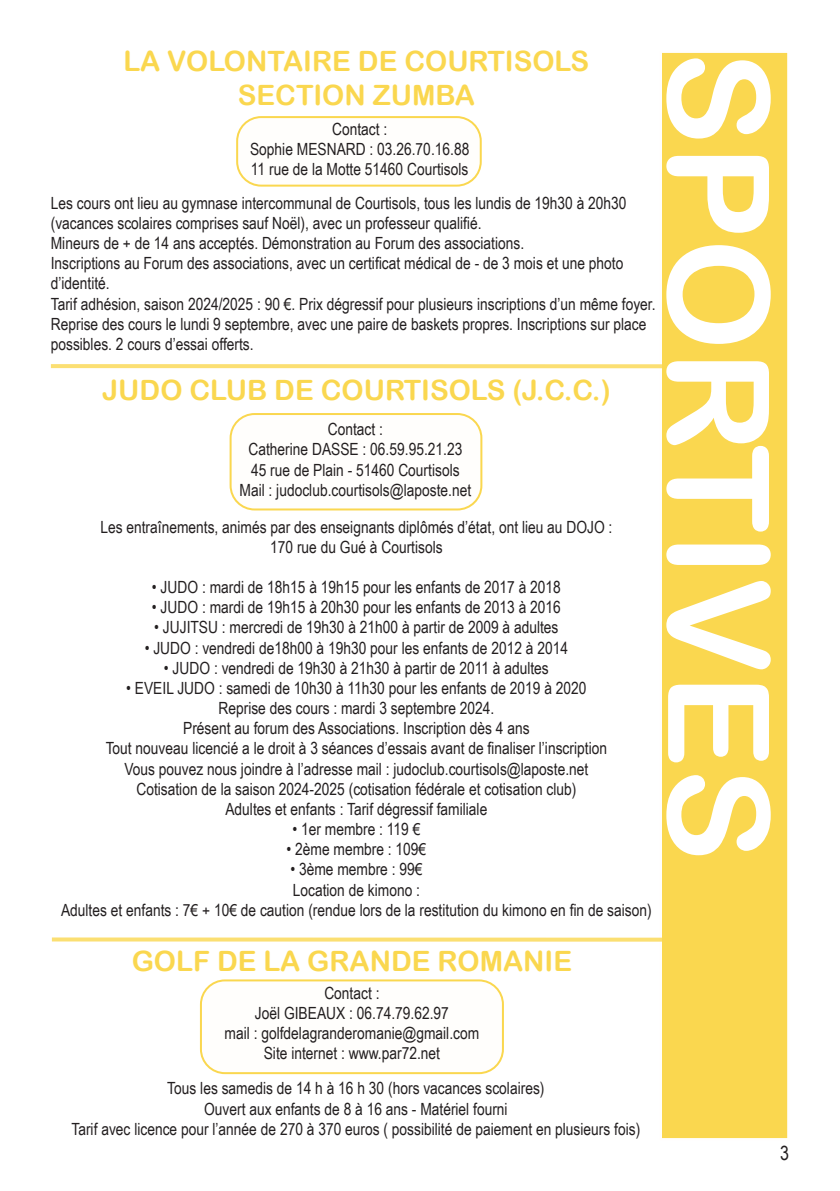
<style>
.page{position:relative;width:840px;height:1191px;background:#fff}
.page>*{position:absolute;margin:0;border:0;box-sizing:border-box;transform-origin:0 0}
.t1{font:140.8px "Arial Rounded MT Bold";color:#fff}
.t2{font:28px "Arial Rounded MT Bold";color:#fad74f}
.t3{font:19.6px "Arial Narrow";color:#231f20}
.t4{font:16.8px/20.2px "Arial Narrow";color:#231f20}
</style>
<div class="page">
<div style="left:229px;top:413px;width:253px;height:97px;border:2px solid #fad74f;border-radius:24px"></div>
<div style="left:659px;top:51px;width:129px;height:1089px;background:#fad74f;border:2px solid #fffefc"></div>
<div style="left:236px;top:116px;width:245px;height:71px;border:2px solid #fad74f;border-radius:24px"></div>
<svg style="left:51px;top:364px;width:610px;height:4px;background:#fbe078"></svg>
<svg style="left:52px;top:937px;width:610px;height:4px;background:#fbe386"></svg>
<div style="left:200px;top:979px;width:303px;height:95px;border:2px solid #fad74f;border-radius:24px"></div>
<p class="t2" style="left:123px;top:45px;width:467px">LA VOLONTAIRE DE COURTISOLS</p>
<p class="t1" style="left:801px;top:51px;width:812px;rotate:90deg">SPORTIVES</p>
<p class="t2" style="left:238px;top:78px;width:238px">SECTION ZUMBA</p>
<p class="t4" style="left:332px;top:118px;width:57px">Contact :</p>
<p class="t4" style="left:250px;top:138px;width:221px">Sophie MESNARD : 03.26.70.16.88</p>
<p class="t4" style="left:251px;top:159px;width:219px">11 rue de la Motte 51460 Courtisols</p>
<p class="t4" style="left:51px;top:192px;width:577px">Les cours ont lieu au gymnase intercommunal de Courtisols, tous les lundis de 19h30 à 20h30 (vacances scolaires comprises sauf Noël), avec un professeur qualifié.</p>
<p class="t4" style="left:51px;top:232px;width:474px">Mineurs de + de 14 ans acceptés. Démonstration au Forum des associations.</p>
<p class="t4" style="left:51px;top:252px;width:574px">Inscriptions au Forum des associations, avec un certificat médical de - de 3 mois et une photo d’identité.</p>
<p class="t4" style="left:51px;top:293px;width:606px">Tarif adhésion, saison 2024/2025 : 90 €. Prix dégressif pour plusieurs inscriptions d’un même foyer.</p>
<p class="t4" style="left:51px;top:313px;width:596px">Reprise des cours le lundi 9 septembre, avec une paire de baskets propres. Inscriptions sur place possibles. 2 cours d’essai offerts.</p>
<p class="t2" style="left:102px;top:373px;width:509px">JUDO CLUB DE COURTISOLS (J.C.C.)</p>
<p class="t4" style="left:327px;top:418px;width:57px">Contact :</p>
<p class="t4" style="left:248px;top:439px;width:215px">Catherine DASSE : 06.59.95.21.23</p>
<p class="t4" style="left:251px;top:459px;width:210px">45 rue de Plain - 51460 Courtisols</p>
<p class="t4" style="left:239px;top:479px;width:233px">Mail : judoclub.courtisols@laposte.net</p>
<p class="t4" style="left:100px;top:516px;width:513px">Les entraînements, animés par des enseignants diplômés d’état, ont lieu au DOJO :</p>
<p class="t4" style="left:270px;top:536px;width:174px">170 rue du Gué à Courtisols</p>
<p class="t4" style="left:152px;top:576px;width:410px">• JUDO : mardi de 18h15 à 19h15 pour les enfants de 2017 à 2018</p>
<p class="t4" style="left:152px;top:596px;width:410px">• JUDO : mardi de 19h15 à 20h30 pour les enfants de 2013 à 2016</p>
<p class="t4" style="left:154px;top:617px;width:405px">• JUJITSU : mercredi de 19h30 à 21h00 à partir de 2009 à adultes</p>
<p class="t4" style="left:145px;top:637px;width:425px">• JUDO : vendredi de18h00 à 19h30 pour les enfants de 2012 à 2014</p>
<p class="t4" style="left:164px;top:657px;width:386px">• JUDO : vendredi de 19h30 à 21h30 à partir de 2011 à adultes</p>
<p class="t4" style="left:126px;top:677px;width:461px">• EVEIL JUDO : samedi de 10h30 à 11h30 pour les enfants de 2019 à 2020</p>
<p class="t4" style="left:218px;top:697px;width:277px">Reprise des cours : mardi 3 septembre 2024.</p>
<p class="t4" style="left:183px;top:717px;width:348px">Présent au forum des Associations. Inscription dès 4 ans</p>
<p class="t4" style="left:106px;top:737px;width:502px">Tout nouveau licencié a le droit à 3 séances d’essais avant de finaliser l’inscription</p>
<p class="t4" style="left:124px;top:758px;width:465px">Vous pouvez nous joindre à l’adresse mail : judoclub.courtisols@laposte.net</p>
<p class="t4" style="left:136px;top:778px;width:441px">Cotisation de la saison 2024-2025 (cotisation fédérale et cotisation club)</p>
<p class="t4" style="left:225px;top:798px;width:263px">Adultes et enfants : Tarif dégressif familiale</p>
<p class="t4" style="left:292px;top:818px;width:129px">• 1er membre : 119 €</p>
<p class="t4" style="left:286px;top:838px;width:141px">• 2ème membre : 109€</p>
<p class="t4" style="left:290px;top:858px;width:133px">• 3ème membre : 99€</p>
<p class="t4" style="left:292px;top:879px;width:129px">Location de kimono :</p>
<p class="t4" style="left:61px;top:899px;width:592px">Adultes et enfants : 7€ + 10€ de caution (rendue lors de la restitution du kimono en fin de saison)</p>
<p class="t2" style="left:132px;top:944px;width:441px">GOLF DE LA GRANDE ROMANIE</p>
<p class="t4" style="left:324px;top:982px;width:57px">Contact :</p>
<p class="t4" style="left:255px;top:1002px;width:195px">Joël GIBEAUX : 06.74.79.62.97</p>
<p class="t4" style="left:224px;top:1022px;width:256px">mail : golfdelagranderomanie@gmail.com</p>
<p class="t4" style="left:263px;top:1042px;width:178px">Site internet : www.par72.net</p>
<p class="t4" style="left:167px;top:1077px;width:378px">Tous les samedis de 14 h à 16 h 30 (hors vacances scolaires)</p>
<p class="t4" style="left:204px;top:1097px;width:305px">Ouvert aux enfants de 8 à 16 ans - Matériel fourni</p>
<p class="t4" style="left:71px;top:1118px;width:570px">Tarif avec licence pour l’année de 270 à 370 euros ( possibilité de paiement en plusieurs fois)</p>
<p class="t3" style="left:779px;top:1138px;width:10px">3</p>
</div>
